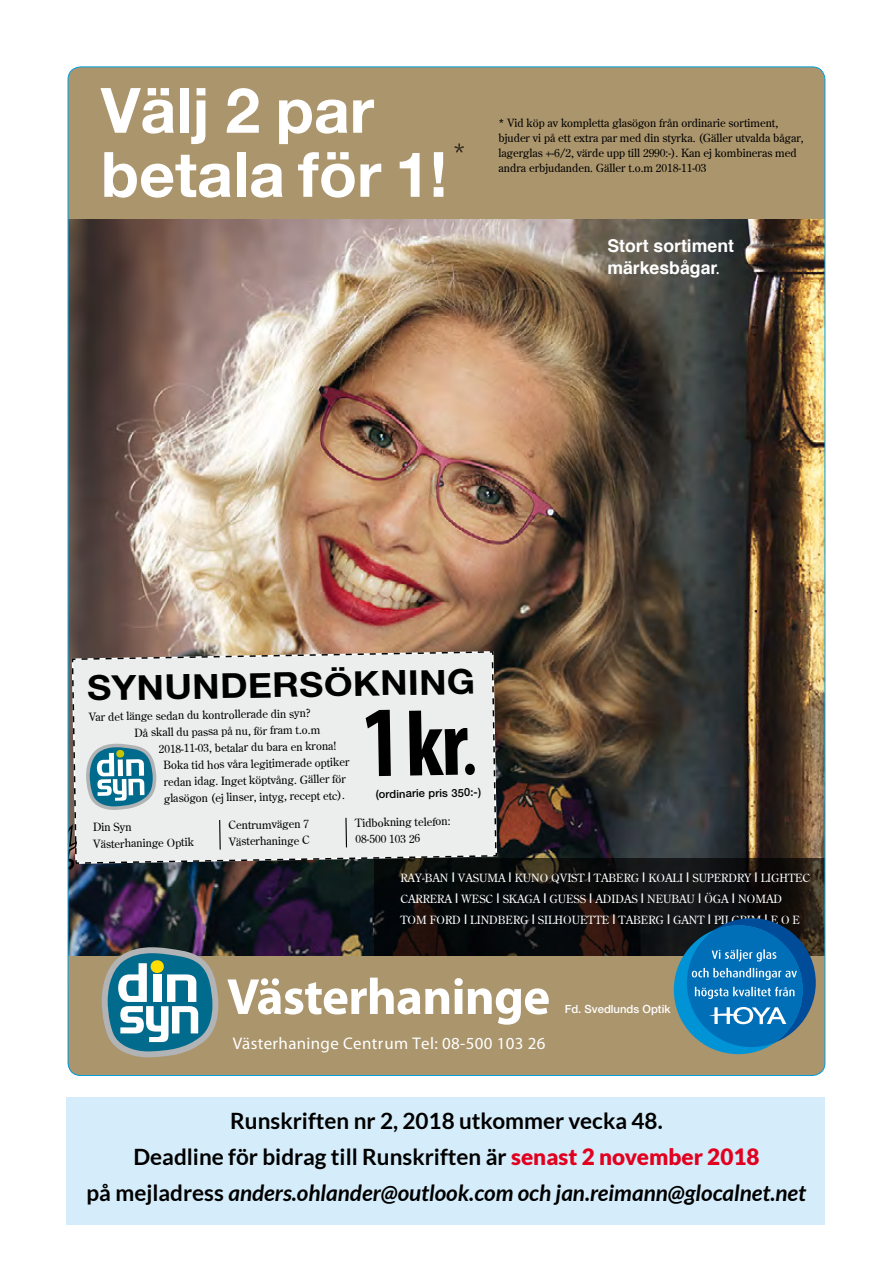
<style>
.page{position:relative;width:893px;height:1263px;background:#fff}
.page>*{position:absolute;margin:0;border:0;box-sizing:border-box;transform-origin:0 0}
.t1{font:700 condensed 93.6px "Myriad Pro";color:#000}
.t2{font:700 62.55px/64.1px "Helvetica Neue";color:#fff}
.t3{font:700 34.5px "Helvetica Neue";color:#000;scale:1.08 1}
.t4{font:700 22.5px/36px "Lato";color:#000;text-align:center}
.t5{font:700 17.7px/22px "Helvetica";color:#fff}
.t6{font:700 16.95px "Century Old Style Std";letter-spacing:.02em;color:#fff}
.t7{font:11.25px/15px "Centurion Old";color:#000}
.t8{font:11.25px/21px "Centurion Old";color:#fff}
.t9{font:500 11.25px "Helvetica Neue";color:#000}
.t10{font:500 11.25px "Helvetica Neue";color:#fff}
.s1{font-family:"Helvetica Neue";font-weight:400}
.s2{font-size:31.35px}
.s3{font-size:101.7px}
.s4{font-size:65.1px}
.s5{font-family:"Avenir LT Std";font-weight:500;font-size:13.5px}
.s6{font-weight:900;color:#e2001f}
.s7{font-style:italic}
</style>
<div class="page">
<img style="left:70px;top:219px;width:753px;height:737px">
<svg style="left:374px;top:859px;width:449px;height:97px;background:#11100f"></svg>
<div style="left:68px;top:67px;width:757px;height:152px;background:#ab956c"></div>
<div style="left:68px;top:956px;width:757px;height:119px;background:#ab956c"></div>
<svg style="left:227px;top:978px;width:322px;height:47px"></svg>
<svg style="left:102px;top:945px;width:116px;height:112px;background:#6b98a3"></svg>
<div style="left:151px;top:960px;width:13px;height:13px;background:#fd0;border-radius:50%"></div>
<div style="left:687px;top:918px;width:129px;height:129px;background:#004c98;border-radius:50%"></div>
<div style="left:674px;top:925px;width:129px;height:129px;background:#0093d6;border-radius:50%"></div>
<svg style="left:687px;top:925px;width:116px;height:122px"></svg>
<svg style="left:454px;top:143px;width:10px;height:10px"></svg>
<svg style="left:70px;top:650px;width:427px;height:221px;background:#d7dada"></svg>
<div style="left:67px;top:1097px;width:758px;height:128px;background:#d5edfa"></div>
<h2 class="t2" style="left:101px;top:77px;width:348px">Välj 2 par betala för 1!</h2>
<p class="t7" style="left:499px;top:115px;width:307px">* Vid köp av kompletta glasögon från ordinarie sortiment, bjuder vi på ett extra par med din styrka. (Gäller utvalda bågar, lagerglas +-6/2, värde upp till 2990:-). Kan ej kombineras med andra erbjudanden. Gäller t.o.m 2018-11-03</p>
<h3 class="t5" style="left:607px;top:234px;width:128px">Stort sortiment märkesbågar<span class="s1">.</span></h3>
<h3 class="t3" style="left:87px;top:667px;width:361px;rotate:-1deg">SYNUNDERS<span class="s2">Ö</span>KNING</h3>
<p class="t7" style="left:89px;top:709px;width:223px;rotate:-1deg">Var det länge sedan du kontrollerade din syn?</p>
<p class="t7" style="left:134px;top:725px;width:187px;rotate:-1deg">Då skall du passa på nu, för fram t.o.m</p>
<p class="t7" style="left:158px;top:741px;width:179px;rotate:-1deg">2018-11-03, betalar du bara en krona!</p>
<p class="t7" style="left:163px;top:757px;width:188px;rotate:-1deg">Boka tid hos våra legitimerade optiker</p>
<p class="t7" style="left:164px;top:774px;width:184px;rotate:-1deg">redan idag. Inget köptvång. Gäller för</p>
<p class="t7" style="left:164px;top:790px;width:182px;rotate:-1deg">glasögon (ej linser, intyg, recept etc).</p>
<h1 class="t1" style="left:361px;top:687px;width:116px;rotate:-1deg"><span class="s3">1</span>kr<span class="s4">.</span></h1>
<p class="t9" style="left:375px;top:787px;width:107px;rotate:-1deg">(ordinarie pris 350:-)</p>
<p class="t7" style="left:93px;top:819px;width:102px;line-height:16.5px;rotate:-1deg">Din Syn<br>Västerhaninge Optik</p>
<p class="t7" style="left:228px;top:816px;width:83px;line-height:16.5px;rotate:-1deg">Centrumvägen 7<br>Västerhaninge C</p>
<p class="t7" style="left:355px;top:814px;width:97px;line-height:16.5px;rotate:-1deg">Tidbokning telefon:<br>08-500 103 26</p>
<p class="t8" style="left:400px;top:867px;width:411px">RAY-BAN <span class="s5">I</span> VASUMA <span class="s5">I</span> KUNO QVIST <span class="s5">I</span> TABERG <span class="s5">I</span> KOALI <span class="s5">I</span> SUPERDRY <span class="s5">I</span> LIGHTEC<br>CARRERA <span class="s5">I</span> WESC <span class="s5">I</span> SKAGA <span class="s5">I</span> GUESS <span class="s5">I</span> ADIDAS <span class="s5">I</span> NEUBAU <span class="s5">I</span> ÖGA <span class="s5">I</span> NOMAD<br>TOM FORD <span class="s5">I</span> LINDBERG <span class="s5">I</span> SILHOUETTE <span class="s5">I</span> TABERG <span class="s5">I</span> GANT <span class="s5">I</span> PILGRIM <span class="s5">I</span> E O E</p>
<h3 class="t6" style="left:233px;top:1033px;width:314px">Västerhaninge Centrum Tel: 08-500 103 26</h3>
<p class="t10" style="left:565px;top:1002px;width:107px">Fd. Svedlunds Optik</p>
<h3 class="t4" style="left:87px;top:1103px;width:721px">Runskriften nr 2, 2018 utkommer vecka 48.<br>Deadline för bidrag till Runskriften är <span class="s6">senast 2 november 2018<br></span>på mejladress <span class="s7">anders.ohlander@outlook.com och jan.reimann@glocalnet.net</span></h3>
</div>
